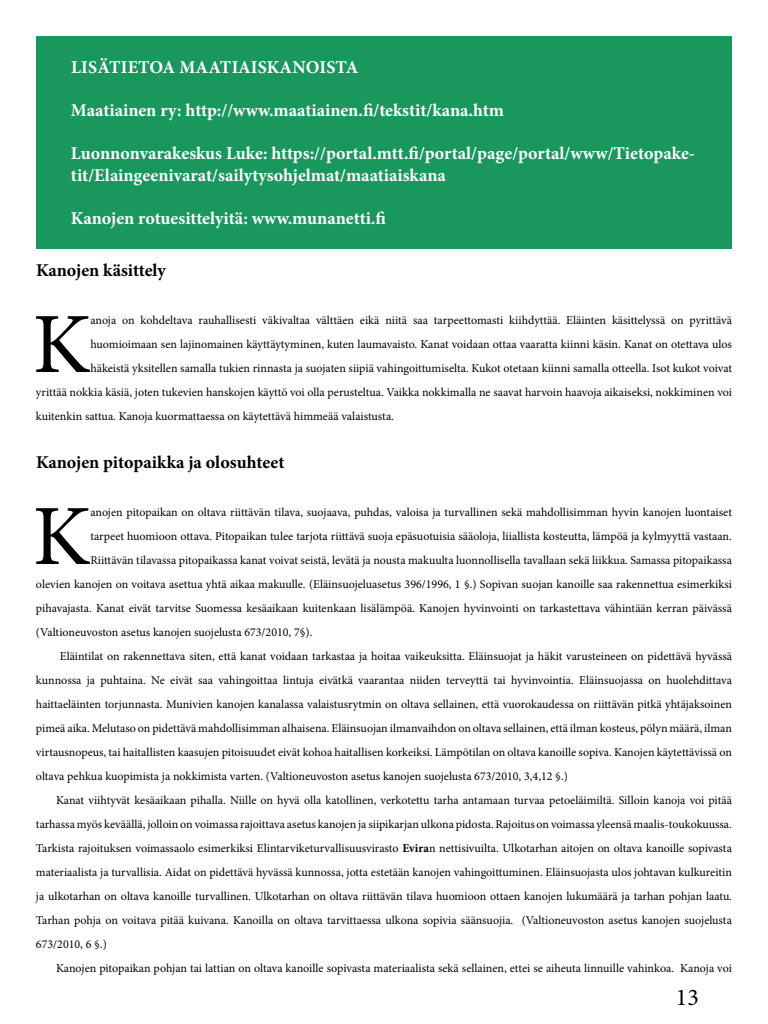
<style>
.page{position:relative;width:768px;height:1024px;background:#fff}
.page>*{position:absolute;margin:0;border:0;box-sizing:border-box;transform-origin:0 0}
.t1{font:85.8px "Minion Pro";color:#000}
.t2{font:24px "Minion Pro";color:#000}
.t3{font:700 18px/21.6px "Minion Pro";color:#fff}
.t4{font:700 18px "Minion Pro";letter-spacing:-.005em;color:#000}
.t5{font:12px/24px "Minion Pro";color:#000;text-align:justify}
.s1{font-weight:700}
</style>
<div class="page">
<div style="left:36px;top:36px;width:696px;height:213px;background:#19975d"></div>
<p class="t3" style="left:71px;top:56px;width:289px">LISÄTIETOA MAATIAISKANOISTA</p>
<p class="t3" style="left:71px;top:100px;width:435px">Maatiainen ry: http://www.maatiainen.fi/tekstit/kana.htm</p>
<p class="t3" style="left:71px;top:143px;width:626px">Luonnonvarakeskus Luke: https://portal.mtt.fi/portal/page/portal/www/Tietopake&shy;tit/Elaingeenivarat/sailytysohjelmat/maatiaiskana</p>
<p class="t3" style="left:71px;top:208px;width:316px">Kanojen rotuesittelyitä: www.munanetti.fi</p>
<p class="t4" style="left:36px;top:258px;width:132px">Kanojen käsittely</p>
<p class="t1" style="left:33px;top:287px;width:59px">K</p>
<p class="t5" style="left:90px;top:308px;width:643px">anoja on kohdeltava rauhallisesti väkivaltaa välttäen eikä niitä saa tarpeettomasti kiihdyttää. Eläinten käsittelyssä on pyrittävä</p>
<p class="t5" style="left:90px;top:332px;width:643px">huomioimaan sen lajinomainen käyttäytyminen, kuten laumavaisto. Kanat voidaan ottaa vaaratta kiinni käsin. Kanat on otettava ulos</p>
<p class="t5" style="left:90px;top:356px;width:643px">häkeistä yksitellen samalla tukien rinnasta ja suojaten siipiä vahingoittumiselta. Kukot otetaan kiinni samalla otteella. Isot kukot voivat</p>
<p class="t5" style="left:36px;top:380px;width:698px">yrittää nokkia käsiä, joten tukevien hanskojen käyttö voi olla perusteltua. Vaikka nokkimalla ne saavat harvoin haavoja aikaiseksi, nokkiminen voi</p>
<p class="t5" style="left:36px;top:404px;width:360px">kuitenkin sattua. Kanoja kuormattaessa on käytettävä himmeää valaistusta.</p>
<p class="t4" style="left:36px;top:450px;width:250px">Kanojen pitopaikka ja olosuhteet</p>
<p class="t1" style="left:33px;top:479px;width:59px">K</p>
<p class="t5" style="left:90px;top:500px;width:643px">anojen pitopaikan on oltava riittävän tilava, suojaava, puhdas, valoisa ja turvallinen sekä mahdollisimman hyvin kanojen luontaiset</p>
<p class="t5" style="left:90px;top:524px;width:643px">tarpeet huomioon ottava. Pitopaikan tulee tarjota riittävä suoja epäsuotuisia sääoloja, liiallista kosteutta, lämpöä ja kylmyyttä vastaan.</p>
<p class="t5" style="left:90px;top:548px;width:643px">Riittävän tilavassa pitopaikassa kanat voivat seistä, levätä ja nousta makuulta luonnollisella tavallaan sekä liikkua. Samassa pitopaikassa</p>
<p class="t5" style="left:36px;top:572px;width:698px">olevien kanojen on voitava asettua yhtä aikaa makuulle. (Eläinsuojeluasetus 396/1996, 1 §.) Sopivan suojan kanoille saa rakennettua esimerkiksi</p>
<p class="t5" style="left:36px;top:596px;width:698px">pihavajasta. Kanat eivät tarvitse Suomessa kesäaikaan kuitenkaan lisälämpöä. Kanojen hyvinvointi on tarkastettava vähintään kerran päivässä</p>
<p class="t5" style="left:36px;top:620px;width:278px">(Valtioneuvoston asetus kanojen suojelusta 673/2010, 7§).</p>
<p class="t5" style="left:36px;top:644px;width:698px;text-indent:24px">Eläintilat on rakennettava siten, että kanat voidaan tarkastaa ja hoitaa vaikeuksitta. Eläinsuojat ja häkit varusteineen on pidettävä hyvässä kunnossa ja puhtaina. Ne eivät saa vahingoittaa lintuja eivätkä vaarantaa niiden terveyttä tai hyvinvointia. Eläinsuojassa on huolehdittava haittaeläinten torjunnasta. Munivien kanojen kanalassa valaistusrytmin on oltava sellainen, että vuorokaudessa on riittävän pitkä yhtäjaksoinen pimeä aika. Melutaso on pidettävä mahdollisimman alhaisena. Eläinsuojan ilmanvaihdon on oltava sellainen, että ilman kosteus, pölyn määrä, ilman virtausnopeus, tai haitallisten kaasujen pitoisuudet eivät kohoa haitallisen korkeiksi. Lämpötilan on oltava kanoille sopiva. Kanojen käytettävissä on oltava pehkua kuopimista ja nokkimista varten. (Valtioneuvoston asetus kanojen suojelusta 673/2010, 3,4,12 §.)</p>
<p class="t5" style="left:36px;top:788px;width:698px;text-indent:20px">Kanat viihtyvät kesäaikaan pihalla. Niille on hyvä olla katollinen, verkotettu tarha antamaan turvaa petoeläimiltä. Silloin kanoja voi pitää tarhassa myös keväällä, jolloin on voimassa rajoittava asetus kanojen ja siipikarjan ulkona pidosta. Rajoitus on voimassa yleensä maalis-toukokuussa.<br>Tarkista rajoituksen voimassaolo esimerkiksi Elintarviketurvallisuusvirasto <span class="s1">Evira</span>n nettisivuilta. Ulkotarhan aitojen on oltava kanoille sopivasta materiaalista ja turvallisia. Aidat on pidettävä hyvässä kunnossa, jotta estetään kanojen vahingoittuminen. Eläinsuojasta ulos johtavan kulkureitin ja ulkotarhan on oltava kanoille turvallinen. Ulkotarhan on oltava riittävän tilava huomioon ottaen kanojen lukumäärä ja tarhan pohjan laatu.<br>Tarhan pohja on voitava pitää kuivana. Kanoilla on oltava tarvittaessa ulkona sopivia säänsuojia. (Valtioneuvoston asetus kanojen suojelusta 673/2010, 6 §.)</p>
<p class="t5" style="left:56px;top:956px;width:677px">Kanojen pitopaikan pohjan tai lattian on oltava kanoille sopivasta materiaalista sekä sellainen, ettei se aiheuta linnuille vahinkoa. Kanoja voi</p>
<p class="t2" style="left:676px;top:982px;width:25px">13</p>
</div>
